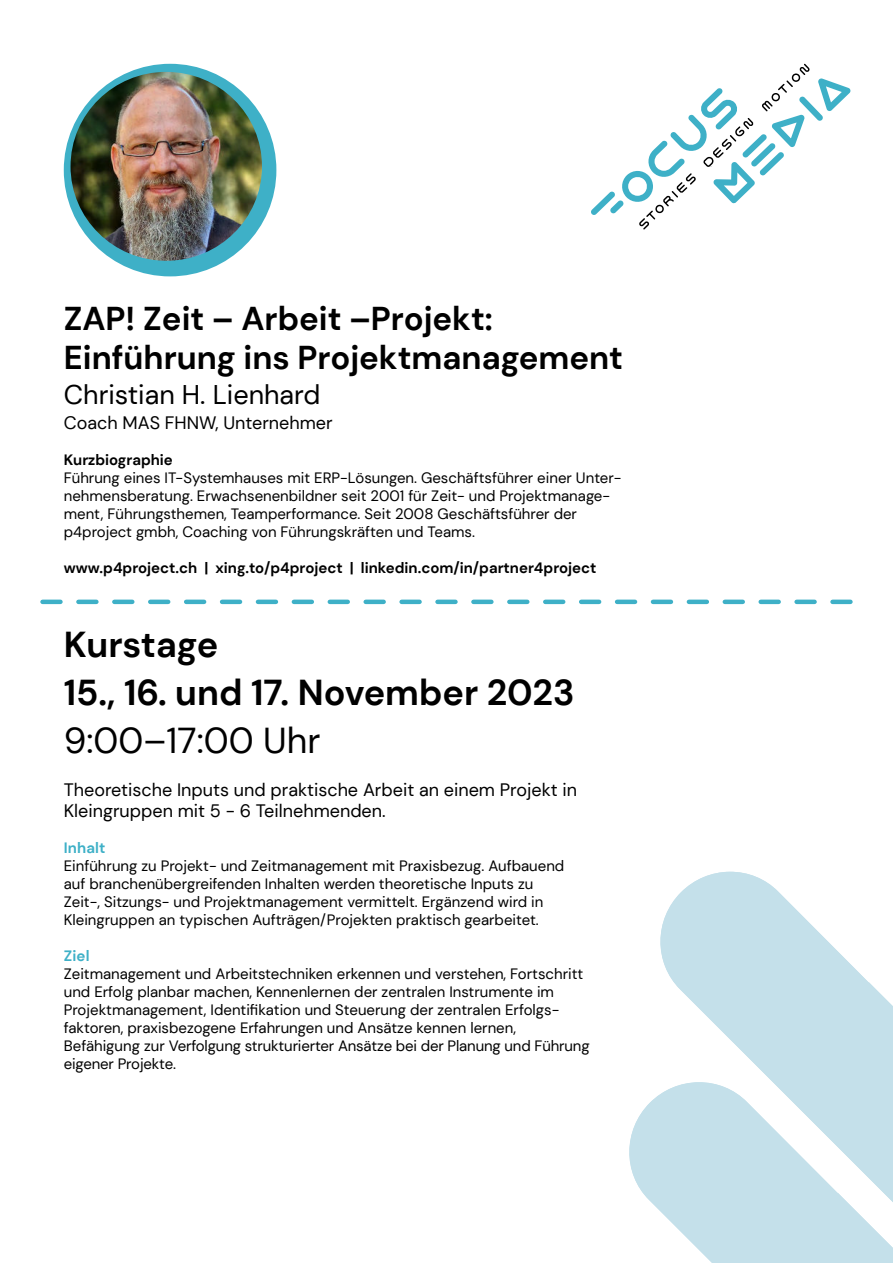
<style>
.page{position:relative;width:893px;height:1263px;background:#fff}
.page>*{position:absolute;margin:0;border:0;box-sizing:border-box;transform-origin:0 0}
.t1{font:700 36px/48px "DM Sans";color:#000}
.t2{font:36px "DM Sans";color:#000}
.t3{font:700 33px/39px "DM Sans";color:#000}
.t4{font:27px "DM Sans";color:#000}
.t5{font:18px/21px "DM Sans";color:#000}
.t6{font:15px/18px "DM Sans";color:#000}
.t7{font:700 15px "DM Sans";color:#000}
.t8{font:700 15px "DM Sans";letter-spacing:.01em;color:#3eb0c7}
</style>
<div class="page">
<svg style="left:591px;top:64px;width:260px;height:166px"></svg>
<svg style="left:660px;top:872px;width:233px;height:210px;fill:#c4e0ea"></svg>
<svg style="left:629px;top:1082px;width:264px;height:181px;fill:#c4e0ea"></svg>
<svg style="left:43px;top:600px;width:807px;height:4px"></svg>
<div style="left:64px;top:64px;width:212px;height:212px;background:#3eb0c7;border-radius:50%"></div>
<img style="left:71px;top:72px;width:191px;height:189px">
<h2 class="t3" style="left:64px;top:302px;width:561px">ZAP! Zeit – Arbeit –Projekt:<br>Einführung ins Projektmanagement</h2>
<h3 class="t4" style="left:64px;top:383px;width:258px">Christian H. Lienhard</h3>
<p class="t5" style="left:64px;top:414px;width:270px">Coach MAS FHNW, Unternehmer</p>
<p class="t7" style="left:64px;top:453px;width:111px">Kurzbiographie</p>
<p class="t6" style="left:64px;top:470px;width:559px">Führung eines IT-Systemhauses mit ERP-Lösungen. Geschäftsführer einer Unter&shy;nehmensberatung. Erwachsenenbildner seit 2001 für Zeit- und Projektmanage&shy;ment, Führungsthemen, Teamperformance. Seit 2008 Geschäftsführer der p4project gmbh, Coaching von Führungskräften und Teams.</p>
<p class="t7" style="left:64px;top:561px;width:534px">www.p4project.ch | xing.to/p4project | linkedin.com/in/partner4project</p>
<h1 class="t1" style="left:64px;top:623px;width:512px">Kurstage<br>15., 16. und 17. November 2023</h1>
<h1 class="t2" style="left:64px;top:725px;width:258px">9:00–17:00 Uhr</h1>
<p class="t5" style="left:64px;top:781px;width:515px">Theoretische Inputs und praktische Arbeit an einem Projekt in<br>Kleingruppen mit 5 - 6 Teilnehmenden.</p>
<p class="t8" style="left:64px;top:841px;width:43px">Inhalt</p>
<p class="t6" style="left:64px;top:858px;width:502px">Einführung zu Projekt- und Zeitmanagement mit Praxisbezug. Aufbauend auf branchenübergreifenden Inhalten werden theoretische Inputs zu Zeit-, Sitz ungs- und Projektmanagement vermittelt. Ergänzend wird in Kleingruppen an typischen Aufträgen/Projekten praktisch gearbeitet.</p>
<p class="t8" style="left:64px;top:949px;width:27px">Ziel</p>
<p class="t6" style="left:64px;top:966px;width:527px">Zeitmanagement und Arbeitstechniken erkennen und verstehen, Fortschritt und Erfolg planbar machen, Kennenlernen der zentralen Instrumente im Projektmanagement, Identifikation und Steuerung der zentralen Erfolgs&shy;faktoren, praxisbezogene Erfahrungen und Ansätze kennen lernen, Befähigung zur Verfolgung strukturierter Ansätze bei der Planung und Führung eigener Projekte.</p>
</div>
